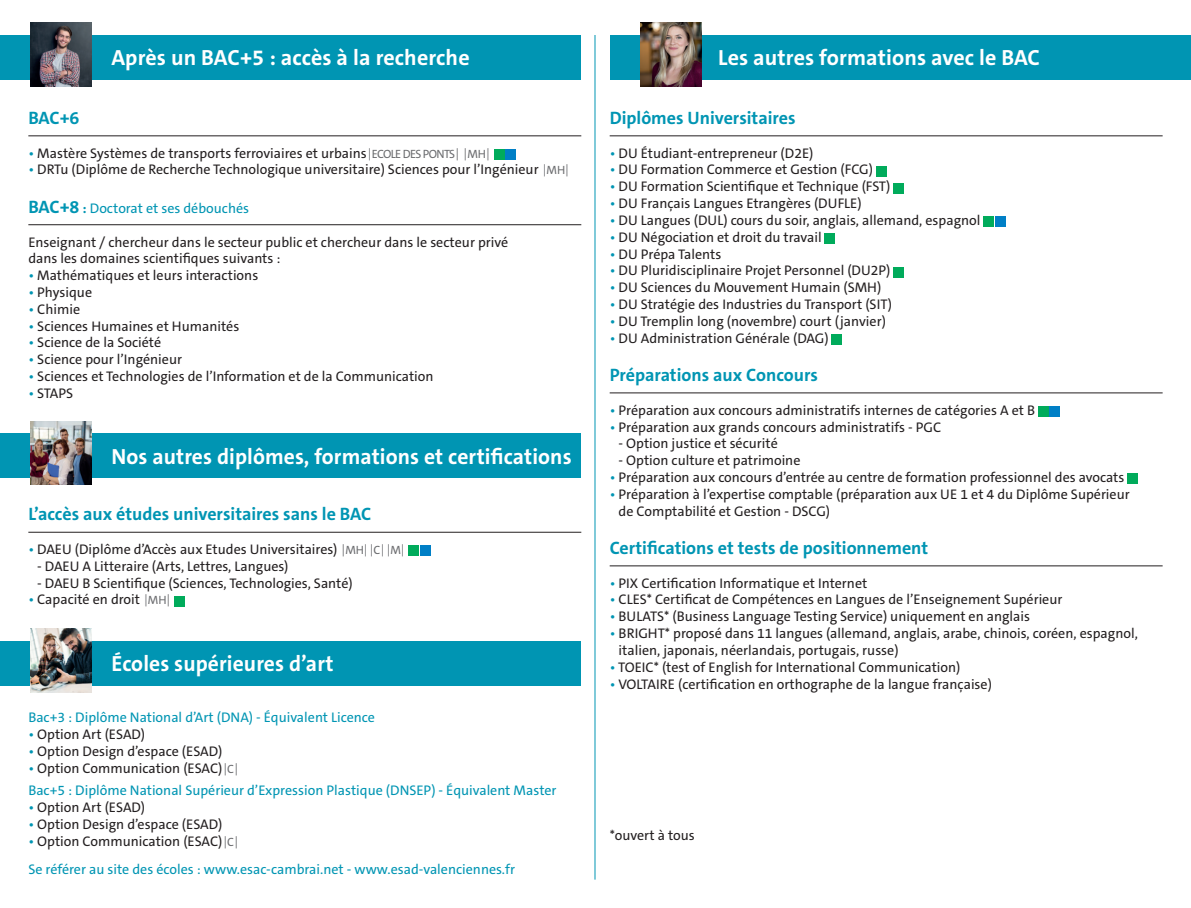
<style>
.page{position:relative;width:1191px;height:908px;background:#fff}
.page>*{position:absolute;margin:0;border:0;box-sizing:border-box;transform-origin:0 0}
.t1{font:700 22px "The Sans C5";letter-spacing:.005em;color:#fff}
.t2{font:700 18px "The Sans C5";color:#0095b3}
.t3{font:14px/16.8px "The Sans C5";color:#231f20}
.t4{font:14px "The Sans C5";color:#0095b3}
.s1{color:#0095b3}
.s2{font-size:10px;color:#6c6d70}
.s3{font-size:12px;color:#6c6d70}
.s4{font-weight:700;font-size:18px}
.s5{font-weight:700}
</style>
<div class="page">
<div style="left:0;top:35px;width:581px;height:45px;background:#0095b3"></div>
<div style="left:0;top:433px;width:581px;height:44px;background:#0095b3"></div>
<div style="left:0;top:640px;width:581px;height:45px;background:#0095b3"></div>
<div style="left:610px;top:35px;width:581px;height:45px;background:#0095b3"></div>
<img style="left:30px;top:23px;width:61px;height:63px">
<img style="left:30px;top:421px;width:61px;height:63px">
<img style="left:30px;top:628px;width:61px;height:63px">
<img style="left:640px;top:23px;width:61px;height:63px">
<hr style="left:28px;top:135px;width:553px;height:1px;background:#231f20">
<hr style="left:28px;top:224px;width:553px;height:1px;background:#231f20">
<hr style="left:28px;top:531px;width:553px;height:1px;background:#231f20">
<div style="left:505px;top:149px;width:10px;height:10px;background:#007fc6"></div>
<div style="left:494px;top:149px;width:10px;height:10px;background:#00ab5b"></div>
<div style="left:420px;top:545px;width:10px;height:10px;background:#007fc6"></div>
<div style="left:409px;top:545px;width:10px;height:10px;background:#00ab5b"></div>
<div style="left:174px;top:595px;width:11px;height:11px;background:#00ab5b"></div>
<hr style="left:609px;top:135px;width:553px;height:1px;background:#231f20">
<hr style="left:609px;top:392px;width:553px;height:1px;background:#231f20">
<hr style="left:609px;top:565px;width:553px;height:1px;background:#231f20">
<div style="left:876px;top:166px;width:10px;height:10px;background:#00ab5b"></div>
<div style="left:893px;top:183px;width:11px;height:10px;background:#00ab5b"></div>
<div style="left:994px;top:216px;width:11px;height:11px;background:#007fc6"></div>
<div style="left:983px;top:216px;width:11px;height:11px;background:#00ab5b"></div>
<div style="left:824px;top:233px;width:11px;height:10px;background:#00ab5b"></div>
<div style="left:893px;top:267px;width:11px;height:10px;background:#00ab5b"></div>
<div style="left:831px;top:334px;width:11px;height:10px;background:#00ab5b"></div>
<div style="left:1049px;top:406px;width:10px;height:10px;background:#007fc6"></div>
<div style="left:1038px;top:406px;width:10px;height:10px;background:#00ab5b"></div>
<div style="left:1127px;top:473px;width:11px;height:10px;background:#00ab5b"></div>
<hr style="left:594px;top:35px;width:1px;height:844px;background:#0095b3">
<p class="t1" style="left:111px;top:44px;width:360px">Après un BAC+5 : accès à la recherche</p>
<p class="t2" style="left:28px;top:106px;width:53px">BAC+6</p>
<p class="t3" style="left:28px;top:144px;width:464px"><span class="s1">•</span> Mastère Systèmes de transports ferroviaires et urbains<span class="s2">│</span><span class="s3">ECOLE DES PONTS</span><span class="s2">│ │</span><span class="s3">MH</span><span class="s2">│</span></p>
<p class="t3" style="left:28px;top:161px;width:543px"><span class="s1">•</span> DRTu (Diplôme de Recherche Technologique universitaire) Sciences pour l’Ingénieur <span class="s2">│</span><span class="s3">MH</span><span class="s2">│</span></p>
<p class="t4" style="left:28px;top:199px;width:222px"><span class="s4">BAC+8</span> <span class="s5">:</span> Doctorat et ses débouchés</p>
<p class="t3" style="left:28px;top:233px;width:481px">Enseignant / chercheur dans le secteur public et chercheur dans le secteur privé</p>
<p class="t3" style="left:28px;top:250px;width:254px">dans les domaines scientifiques suivants :</p>
<p class="t3" style="left:28px;top:267px;width:231px"><span class="s1">•</span> Mathématiques et leurs interactions</p>
<p class="t3" style="left:28px;top:284px;width:65px"><span class="s1">•</span> Physique</p>
<p class="t3" style="left:28px;top:300px;width:53px"><span class="s1">•</span> Chimie</p>
<p class="t3" style="left:28px;top:317px;width:212px"><span class="s1">•</span> Sciences Humaines et Humanités</p>
<p class="t3" style="left:28px;top:334px;width:134px"><span class="s1">•</span> Science de la Société</p>
<p class="t3" style="left:28px;top:351px;width:155px"><span class="s1">•</span> Science pour l’Ingénieur</p>
<p class="t3" style="left:28px;top:368px;width:407px"><span class="s1">•</span> Sciences et Technologies de l’Information et de la Communication</p>
<p class="t3" style="left:28px;top:384px;width:46px"><span class="s1">•</span> STAPS</p>
<p class="t1" style="left:111px;top:442px;width:462px">Nos autres diplômes, formations et certifications</p>
<p class="t2" style="left:28px;top:502px;width:344px">L’accès aux études universitaires sans le BAC</p>
<p class="t3" style="left:28px;top:540px;width:379px"><span class="s1">•</span> DAEU (Diplôme d’Accès aux Etudes Universitaires) <span class="s2">│</span><span class="s3">MH</span><span class="s2">││</span><span class="s3">C</span><span class="s2">││</span><span class="s3">M</span><span class="s2">│</span></p>
<p class="t3" style="left:37px;top:557px;width:253px">- DAEU A Litteraire (Arts, Lettres, Langues)</p>
<p class="t3" style="left:37px;top:574px;width:317px">- DAEU B Scientifique (Sciences, Technologies, Santé)</p>
<p class="t3" style="left:28px;top:591px;width:145px"><span class="s1">•</span> Capacité en droit <span class="s2">│</span><span class="s3">MH</span><span class="s2">│</span></p>
<p class="t1" style="left:111px;top:649px;width:224px">Écoles supérieures d’art</p>
<p class="t4" style="left:28px;top:708px;width:348px">Bac+3 : Diplôme National d’Art (DNA) - Équivalent Licence</p>
<p class="t3" style="left:28px;top:725px;width:118px"><span class="s1">•</span> Option Art (ESAD)</p>
<p class="t3" style="left:28px;top:742px;width:195px"><span class="s1">•</span> Option Design d’espace (ESAD)</p>
<p class="t3" style="left:28px;top:759px;width:213px"><span class="s1">•</span> Option Communication (ESAC)<span class="s2">│</span><span class="s3">C</span><span class="s2">│</span></p>
<p class="t4" style="left:28px;top:781px;width:530px">Bac+5 : Diplôme National Supérieur d’Expression Plastique (DNSEP) - Équivalent Master</p>
<p class="t3" style="left:28px;top:798px;width:118px"><span class="s1">•</span> Option Art (ESAD)</p>
<p class="t3" style="left:28px;top:815px;width:195px"><span class="s1">•</span> Option Design d’espace (ESAD)</p>
<p class="t3" style="left:28px;top:832px;width:213px"><span class="s1">•</span> Option Communication (ESAC)<span class="s2">│</span><span class="s3">C</span><span class="s2">│</span></p>
<p class="t4" style="left:28px;top:859px;width:488px">Se référer au site des écoles : www.esac-cambrai.net - www.esad-valenciennes.fr</p>
<p class="t1" style="left:718px;top:44px;width:323px">Les autres formations avec le BAC</p>
<p class="t2" style="left:609px;top:106px;width:187px">Diplômes Universitaires</p>
<p class="t3" style="left:609px;top:144px;width:205px"><span class="s1">•</span> DU Étudiant-entrepreneur (D2E)</p>
<p class="t3" style="left:609px;top:161px;width:265px"><span class="s1">•</span> DU Formation Commerce et Gestion (FCG)</p>
<p class="t3" style="left:609px;top:178px;width:282px"><span class="s1">•</span> DU Formation Scientifique et Technique (FST)</p>
<p class="t3" style="left:609px;top:195px;width:253px"><span class="s1">•</span> DU Français Langues Etrangères (DUFLE)</p>
<p class="t3" style="left:609px;top:212px;width:372px"><span class="s1">•</span> DU Langues (DUL) cours du soir, anglais, allemand, espagnol</p>
<p class="t3" style="left:609px;top:228px;width:213px"><span class="s1">•</span> DU Négociation et droit du travail</p>
<p class="t3" style="left:609px;top:245px;width:113px"><span class="s1">•</span> DU Prépa Talents</p>
<p class="t3" style="left:609px;top:262px;width:282px"><span class="s1">•</span> DU Pluridisciplinaire Projet Personnel (DU2P)</p>
<p class="t3" style="left:609px;top:279px;width:273px"><span class="s1">•</span> DU Sciences du Mouvement Humain (SMH)</p>
<p class="t3" style="left:609px;top:296px;width:284px"><span class="s1">•</span> DU Stratégie des Industries du Transport (SIT)</p>
<p class="t3" style="left:609px;top:312px;width:278px"><span class="s1">•</span> DU Tremplin long (novembre) court (janvier)</p>
<p class="t3" style="left:609px;top:329px;width:220px"><span class="s1">•</span> DU Administration Générale (DAG)</p>
<p class="t2" style="left:609px;top:363px;width:210px">Préparations aux Concours</p>
<p class="t3" style="left:609px;top:401px;width:427px"><span class="s1">•</span> Préparation aux concours administratifs internes de catégories A et B</p>
<p class="t3" style="left:609px;top:418px;width:333px"><span class="s1">•</span> Préparation aux grands concours administratifs - PGC</p>
<p class="t3" style="left:618px;top:435px;width:161px">- Option justice et sécurité</p>
<p class="t3" style="left:618px;top:452px;width:183px">- Option culture et patrimoine</p>
<p class="t3" style="left:609px;top:468px;width:516px"><span class="s1">•</span> Préparation aux concours d’entrée au centre de formation professionnel des avocats</p>
<p class="t3" style="left:618px;top:485px;width:512px;text-indent:-9px"><span class="s1">•</span> Préparation à l’expertise comptable (préparation aux UE 1 et 4 du Diplôme Supérieur de Comptabilité et Gestion - DSCG)</p>
<p class="t2" style="left:609px;top:536px;width:320px">Certifications et tests de positionnement</p>
<p class="t3" style="left:609px;top:574px;width:259px"><span class="s1">•</span> PIX Certification Informatique et Internet</p>
<p class="t3" style="left:609px;top:591px;width:454px"><span class="s1">•</span> CLES* Certificat de Compétences en Langues de l’Enseignement Supérieur</p>
<p class="t3" style="left:609px;top:608px;width:422px"><span class="s1">•</span> BULATS* (Business Language Testing Service) uniquement en anglais</p>
<p class="t3" style="left:618px;top:624px;width:521px;text-indent:-9px"><span class="s1">•</span> BRIGHT* proposé dans 11 langues (allemand, anglais, arabe, chinois, coréen, espagnol, italien, japonais, néerlandais, portugais, russe)</p>
<p class="t3" style="left:609px;top:658px;width:352px"><span class="s1">•</span> TOEIC* (test of English for International Communication)</p>
<p class="t3" style="left:609px;top:675px;width:384px"><span class="s1">•</span> VOLTAIRE (certification en orthographe de la langue française)</p>
<p class="t3" style="left:609px;top:826px;width:87px">*ouvert à tous</p>
</div>
